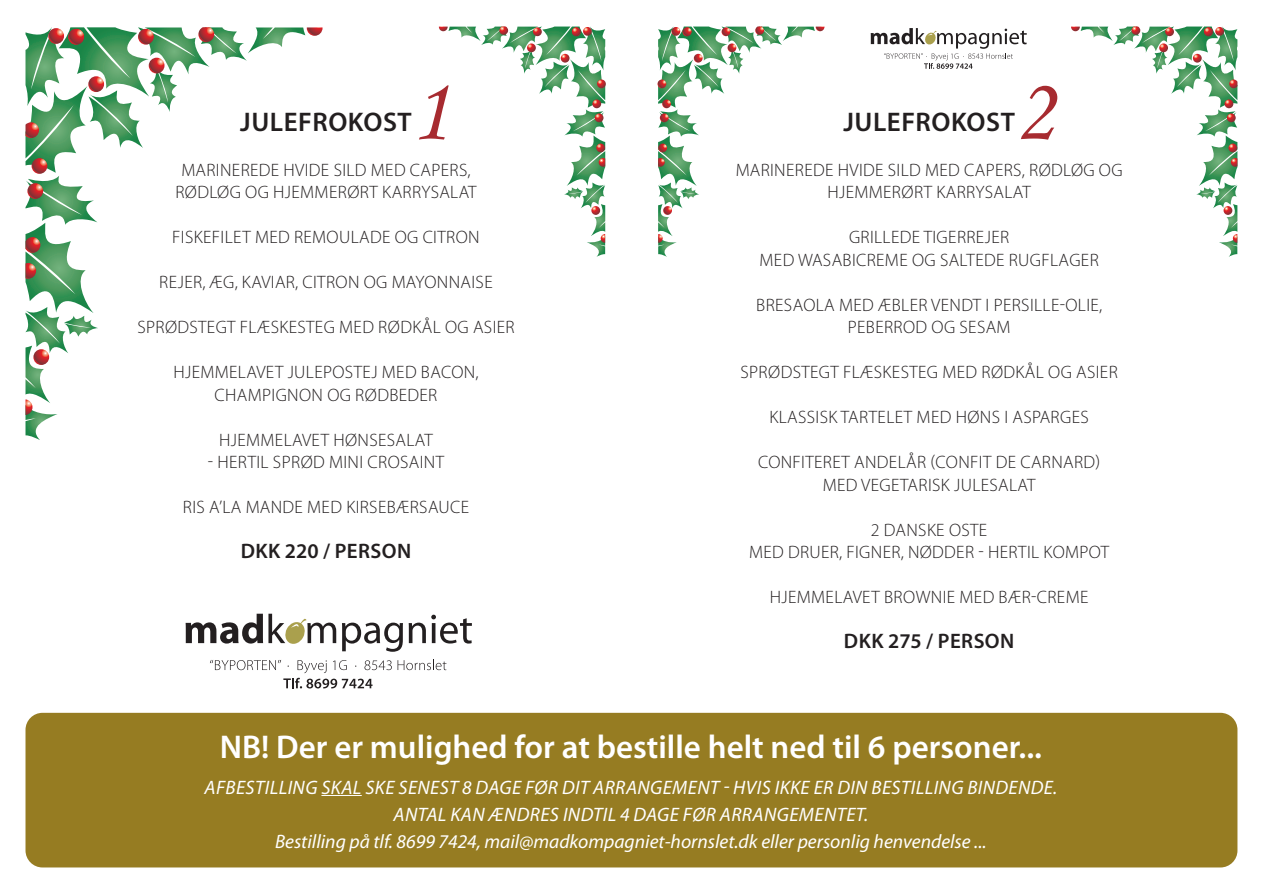
<style>
.page{position:relative;width:1263px;height:893px;background:#fff}
.page>*{position:absolute;margin:0;border:0;box-sizing:border-box;transform-origin:0 0}
.t1{font:90px "Monotype Corsiva";color:#a72b30}
.t2{font:600 33px "Myriad Pro";color:#fff}
.t3{font:600 27px "Myriad Pro";letter-spacing:.02em;color:#231f20}
.t4{font:600 21px "Myriad Pro";letter-spacing:.02em;color:#231f20}
.t5{font:italic 19.5px "Myriad Pro";letter-spacing:.02em;color:#fff}
.t6{font:italic 19.5px "Myriad Pro";color:#fff}
.t7{font:300 18px "Myriad Pro";letter-spacing:.02em;color:#231f20}
</style>
<div class="page">
<svg style="left:342px;top:623px;width:61px;height:29px"></svg>
<svg style="left:409px;top:615px;width:63px;height:29px"></svg>
<svg style="left:186px;top:614px;width:150px;height:30px"></svg>
<svg style="left:398px;top:660px;width:48px;height:10px"></svg>
<svg style="left:210px;top:660px;width:182px;height:28px"></svg>
<svg style="left:871px;top:28px;width:156px;height:41px"></svg>
<svg style="left:25px;top:27px;width:298px;height:413px"></svg>
<svg style="left:439px;top:26px;width:167px;height:231px"></svg>
<svg style="left:1071px;top:26px;width:167px;height:231px"></svg>
<svg style="left:657px;top:26px;width:167px;height:231px"></svg>
<div style="left:26px;top:713px;width:1211px;height:154px;background:#967c22;border-radius:17px"></div>
<hr style="left:321px;top:795px;width:41px;height:1px;background:#fff">
<p class="t1" style="left:410px;top:56px;width:41px">1</p>
<p class="t1" style="left:1014px;top:56px;width:41px">2</p>
<p class="t3" style="left:240px;top:105px;width:173px">JULEFROKOST</p>
<p class="t7" style="left:181px;top:160px;width:291px">MARINEREDE HVIDE SILD MED CAPERS,</p>
<p class="t7" style="left:175px;top:182px;width:303px">RØDLØG OG HJEMMERØRT KARRYSALAT</p>
<p class="t7" style="left:172px;top:227px;width:309px">FISKEFILET MED REMOULADE OG CITRON</p>
<p class="t7" style="left:159px;top:272px;width:335px">REJER, ÆG, KAVIAR, CITRON OG MAYONNAISE</p>
<p class="t7" style="left:137px;top:317px;width:379px">SPRØDSTEGT FLÆSKESTEG MED RØDKÅL OG ASIER</p>
<p class="t7" style="left:173px;top:362px;width:307px">HJEMMELAVET JULEPOSTEJ MED BACON,</p>
<p class="t7" style="left:215px;top:385px;width:224px">CHAMPIGNON OG RØDBEDER</p>
<p class="t7" style="left:219px;top:430px;width:215px">HJEMMELAVET HØNSESALAT</p>
<p class="t7" style="left:208px;top:452px;width:238px">- HERTIL SPRØD MINI CROSAINT</p>
<p class="t7" style="left:183px;top:497px;width:288px">RIS A’LA MANDE MED KIRSEBÆRSAUCE</p>
<p class="t4" style="left:241px;top:538px;width:172px">DKK 220 / PERSON</p>
<p class="t3" style="left:843px;top:105px;width:173px">JULEFROKOST</p>
<p class="t7" style="left:736px;top:160px;width:388px">MARINEREDE HVIDE SILD MED CAPERS, RØDLØG OG</p>
<p class="t7" style="left:827px;top:182px;width:205px">HJEMMERØRT KARRYSALAT</p>
<p class="t7" style="left:849px;top:227px;width:162px">GRILLEDE TIGERREJER</p>
<p class="t7" style="left:759px;top:250px;width:341px">MED WASABICREME OG SALTEDE RUGFLAGER</p>
<p class="t7" style="left:756px;top:295px;width:347px">BRESAOLA MED ÆBLER VENDT I PERSILLE-OLIE,</p>
<p class="t7" style="left:848px;top:317px;width:164px">PEBERROD OG SESAM</p>
<p class="t7" style="left:740px;top:362px;width:379px">SPRØDSTEGT FLÆSKESTEG MED RØDKÅL OG ASIER</p>
<p class="t7" style="left:769px;top:407px;width:321px">KLASSISK TARTELET MED HØNS I ASPARGES</p>
<p class="t7" style="left:758px;top:452px;width:344px">CONFITERET ANDELÅR (CONFIT DE CARNARD)</p>
<p class="t7" style="left:823px;top:475px;width:214px">MED VEGETARISK JULESALAT</p>
<p class="t7" style="left:871px;top:520px;width:118px">2 DANSKE OSTE</p>
<p class="t7" style="left:749px;top:542px;width:362px">MED DRUER, FIGNER, NØDDER - HERTIL KOMPOT</p>
<p class="t7" style="left:770px;top:587px;width:320px">HJEMMELAVET BROWNIE MED BÆR-CREME</p>
<p class="t4" style="left:844px;top:628px;width:172px">DKK 275 / PERSON</p>
<p class="t2" style="left:220px;top:725px;width:824px">NB! Der er mulighed for at bestille helt ned til 6 personer...</p>
<p class="t5" style="left:205px;top:775px;width:854px">AFBESTILLING SKAL SKE SENEST 8 DAGE FØR DIT ARRANGEMENT - HVIS IKKE ER DIN BESTILLING BINDENDE.</p>
<p class="t5" style="left:394px;top:802px;width:476px">ANTAL KAN ÆNDRES INDTIL 4 DAGE FØR ARRANGEMENTET.</p>
<p class="t6" style="left:275px;top:829px;width:713px">Bestilling på tlf. 8699 7424, mail@madkompagniet-hornslet.dk eller personlig henvendelse ...</p>
</div>
